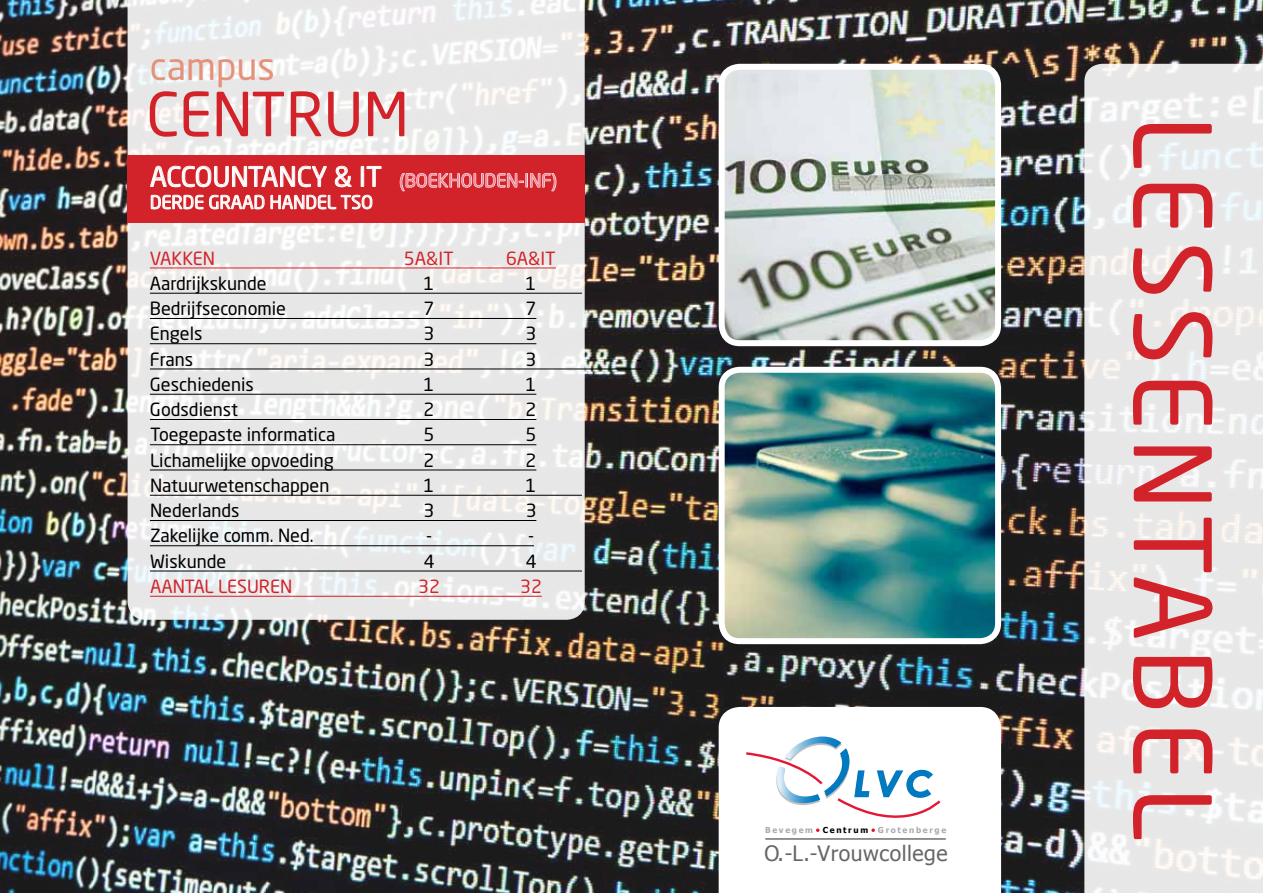
<style>
.page{position:relative;width:1263px;height:893px;background:#fff}
.page>*{position:absolute;margin:0;border:0;box-sizing:border-box;transform-origin:0 0}
.t1{font:105px "Neo Sans Std";letter-spacing:.075em;color:#d2232a}
.t2{font:60px "Neo Sans Std";color:#d2232a}
.t3{font:37.5px "Neo Sans Std";color:#e5927a}
.t4{font:italic 700 34.8px "Century Gothic";color:#0079c1}
.t5{font:27px "Neo Sans Std";color:#fff}
.t6{font:21.15px "Tahoma";letter-spacing:.025em;color:#666}
.t7{font:18px "Neo Sans Std";color:#000}
.t8{font:18px "Neo Sans Std";color:#d2232a}
.t9{font:18px "Neo Sans Std";color:#fff}
.t10{font:18px "Neo Sans Std";color:#f18c9b}
.t11{font:700 8.25px "Tahoma";letter-spacing:.2em;color:#ababab}
.s1{color:#000}
</style>
<div class="page">
<img style="left:0;top:0;width:1263px;height:893px">
<img style="left:722px;top:370px;width:276px;height:271px">
<div style="left:719px;top:367px;width:282px;height:277px;border:6px solid #fff;border-radius:18px"></div>
<svg style="left:719px;top:707px;width:282px;height:186px"></svg>
<img style="left:722px;top:67px;width:276px;height:276px">
<div style="left:719px;top:64px;width:282px;height:282px;border:6px solid #fff;border-radius:18px"></div>
<svg style="left:128px;top:0;width:457px;height:620px;fill:#e8e8e8"></svg>
<hr style="left:150px;top:268px;width:406px;height:1px;background:#d2232a">
<hr style="left:150px;top:293px;width:432px;height:1px;background:#000">
<hr style="left:150px;top:318px;width:386px;height:1px;background:#000">
<hr style="left:150px;top:343px;width:386px;height:1px;background:#000">
<hr style="left:150px;top:369px;width:492px;height:1px;background:#000">
<hr style="left:150px;top:394px;width:386px;height:1px;background:#000">
<hr style="left:150px;top:419px;width:386px;height:1px;background:#000">
<hr style="left:150px;top:444px;width:386px;height:1px;background:#000">
<hr style="left:150px;top:470px;width:386px;height:1px;background:#000">
<hr style="left:150px;top:495px;width:432px;height:1px;background:#000">
<hr style="left:150px;top:520px;width:386px;height:1px;background:#000">
<hr style="left:150px;top:545px;width:384px;height:1px;background:#000">
<hr style="left:150px;top:571px;width:432px;height:1px;background:#000">
<hr style="left:150px;top:596px;width:392px;height:1px;background:#d2232a">
<div style="left:128px;top:155px;width:457px;height:68px;background:#d2232a"></div>
<svg style="left:150px;top:165px;width:177px;height:22px"></svg>
<svg style="left:335px;top:165px;width:17px;height:22px"></svg>
<div style="left:361px;top:166px;width:3px;height:20px;border:1px solid #fff"></div>
<svg style="left:366px;top:166px;width:16px;height:21px"></svg>
<svg style="left:151px;top:194px;width:222px;height:16px"></svg>
<svg style="left:399px;top:173px;width:158px;height:19px"></svg>
<svg style="left:1084px;top:64px;width:179px;height:829px;background:#e9e9e9"></svg>
<h3 class="t3" style="left:150px;top:43px;width:126px">campus</h3>
<h2 class="t2" style="left:146px;top:77px;width:264px">CENTRUM</h2>
<h3 class="t5" style="left:150px;top:160px;width:234px">ACCOUNTANCY &amp; IT</h3>
<p class="t9" style="left:150px;top:191px;width:225px">DERDE GRAAD HANDEL TSO</p>
<p class="t10" style="left:399px;top:169px;width:159px">(BOEKHOUDEN-INF)</p>
<p class="t8" style="left:150px;top:247px;width:67px">VAKKEN</p>
<p class="t8" style="left:404px;top:247px;width:51px">5A&amp;IT</p>
<p class="t8" style="left:506px;top:247px;width:51px">6A&amp;IT</p>
<p class="t7" style="left:150px;top:272px;width:118px">Aardrijkskunde</p>
<p class="t7" style="left:423px;top:272px;width:12px">1</p>
<p class="t7" style="left:525px;top:272px;width:12px">1</p>
<p class="t7" style="left:150px;top:298px;width:138px">Bedrijfseconomie</p>
<p class="t7" style="left:423px;top:298px;width:12px">7</p>
<p class="t7" style="left:525px;top:298px;width:12px">7</p>
<p class="t7" style="left:150px;top:323px;width:54px">Engels</p>
<p class="t7" style="left:423px;top:323px;width:12px">3</p>
<p class="t7" style="left:525px;top:323px;width:12px">3</p>
<p class="t7" style="left:150px;top:348px;width:45px">Frans</p>
<p class="t7" style="left:423px;top:348px;width:12px">3</p>
<p class="t7" style="left:526px;top:348px;width:12px">3</p>
<p class="t7" style="left:636px;top:348px;width:7px">-</p>
<p class="t7" style="left:150px;top:373px;width:105px">Geschiedenis</p>
<p class="t7" style="left:424px;top:373px;width:12px">1</p>
<p class="t7" style="left:526px;top:373px;width:12px">1</p>
<p class="t7" style="left:150px;top:399px;width:90px">Godsdienst</p>
<p class="t7" style="left:424px;top:399px;width:12px">2</p>
<p class="t7" style="left:526px;top:399px;width:12px">2</p>
<p class="t7" style="left:150px;top:424px;width:187px">Toegepaste informatica</p>
<p class="t7" style="left:424px;top:424px;width:12px">5</p>
<p class="t7" style="left:526px;top:424px;width:12px">5</p>
<p class="t7" style="left:150px;top:449px;width:185px">Lichamelijke opvoeding</p>
<p class="t7" style="left:424px;top:449px;width:12px">2</p>
<p class="t7" style="left:526px;top:449px;width:12px">2</p>
<p class="t7" style="left:150px;top:474px;width:181px">Natuurwetenschappen</p>
<p class="t7" style="left:424px;top:474px;width:12px">1</p>
<p class="t7" style="left:526px;top:474px;width:12px">1</p>
<p class="t7" style="left:150px;top:500px;width:91px">Nederlands</p>
<p class="t7" style="left:424px;top:500px;width:12px">3</p>
<p class="t7" style="left:526px;top:500px;width:12px">3</p>
<p class="t7" style="left:150px;top:525px;width:165px">Zakelijke comm. Ned.</p>
<p class="t7" style="left:426px;top:525px;width:7px">-</p>
<p class="t7" style="left:528px;top:525px;width:7px">-</p>
<p class="t7" style="left:150px;top:550px;width:78px">Wiskunde</p>
<p class="t7" style="left:424px;top:550px;width:12px">4</p>
<p class="t7" style="left:526px;top:550px;width:12px">4</p>
<p class="t8" style="left:150px;top:575px;width:144px">AANTAL LESUREN</p>
<p class="t8" style="left:418px;top:575px;width:23px">32</p>
<p class="t8" style="left:520px;top:575px;width:23px">32</p>
<h3 class="t4" style="left:854px;top:757px;width:80px">LVC</h3>
<p class="t11" style="left:765px;top:824px;width:183px">Bevegem <span class="s1">Centrum</span> Grotenberge</p>
<p class="t6" style="left:764px;top:839px;width:185px">O.-L.-Vrouwcollege</p>
<h1 class="t1" style="left:1237px;top:116px;width:727px;rotate:90deg">LESSENTABEL</h1>
</div>
